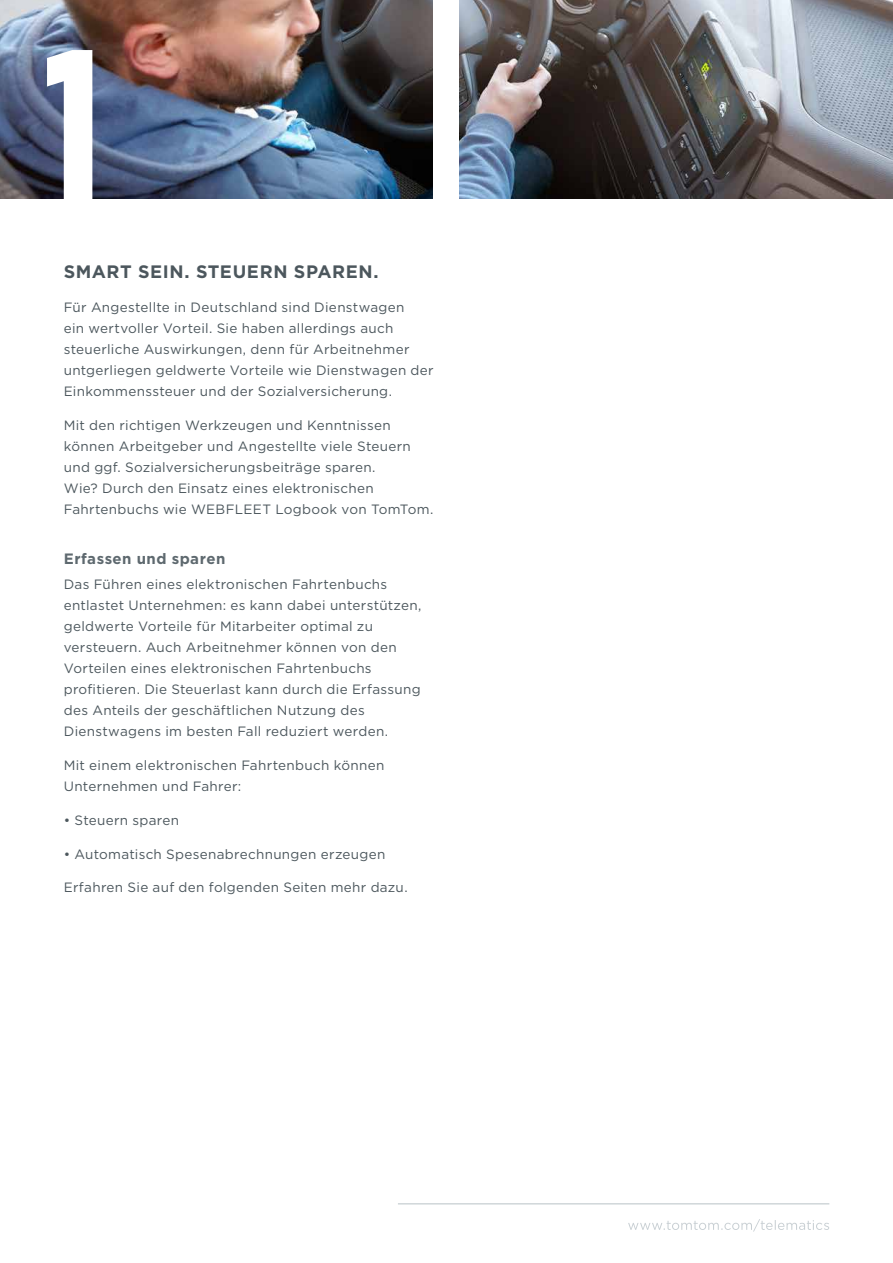
<style>
.page{position:relative;width:893px;height:1263px;background:#fff}
.page>*{position:absolute;margin:0;border:0;box-sizing:border-box;transform-origin:0 0}
.t1{font:700 232.5px "Gotham Condensed";color:#fff}
.t2{font:700 18px "Gotham";letter-spacing:.035em;color:#4c575d}
.t3{font:700 15px "Gotham";letter-spacing:.03em;color:#5e696f}
.t4{font:13.5px/21px "Gotham";letter-spacing:.02em;color:#4c575d}
</style>
<div class="page">
<hr style="left:398px;top:1203px;width:431px;height:1px;background:#c8cfd3">
<svg style="left:628px;top:1219px;width:201px;height:12px"></svg>
<img style="left:0;top:0;width:893px;height:198px">
<div style="left:434px;top:0;width:25px;height:218px;background:#fff"></div>
<h1 class="t1" style="left:44px;top:2px;width:60px">1</h1>
<h2 class="t2" style="left:64px;top:260px;width:316px">SMART SEIN. STEUERN SPAREN.</h2>
<p class="t4" style="left:64px;top:296px;width:371px">Für Angestellte in Deutschland sind Dienstwagen<br>ein wertvoller Vorteil. Sie haben allerdings auch steuerliche Auswirkungen, denn für Arbeitnehmer untgerliegen geldwerte Vorteile wie Dienstwagen der Einkommenssteuer und der Sozialversicherung.</p>
<p class="t4" style="left:64px;top:414px;width:371px">Mit den richtigen Werkzeugen und Kenntnissen können Arbeitgeber und Angestellte viele Steuern und ggf. Sozialversicherungsbeiträge sparen.<br>Wie? Durch den Einsatz eines elektronischen Fahrtenbuchs wie WEBFLEET Logbook von TomTom.</p>
<p class="t3" style="left:64px;top:549px;width:163px">Erfassen und sparen</p>
<p class="t4" style="left:64px;top:574px;width:359px">Das Führen eines elektronischen Fahrtenbuchs entlastet Unternehmen: es kann dabei unterstützen, geldwerte Vorteile für Mitarbeiter optimal zu versteuern. Auch Arbeitnehmer können von den Vorteilen eines elektronischen Fahrtenbuchs profitieren. Die Steuerlast kann durch die Erfassung des Anteils der geschäftlichen Nutzung des Dienstwagens im besten Fall reduziert werden.</p>
<p class="t4" style="left:64px;top:755px;width:322px">Mit einem elektronischen Fahrtenbuch können<br>Unternehmen und Fahrer:</p>
<p class="t4" style="left:64px;top:809px;width:117px">• Steuern sparen</p>
<p class="t4" style="left:64px;top:843px;width:323px">• Automatisch Spesenabrechnungen erzeugen</p>
<p class="t4" style="left:64px;top:877px;width:345px">Erfahren Sie auf den folgenden Seiten mehr dazu.</p>
</div>
